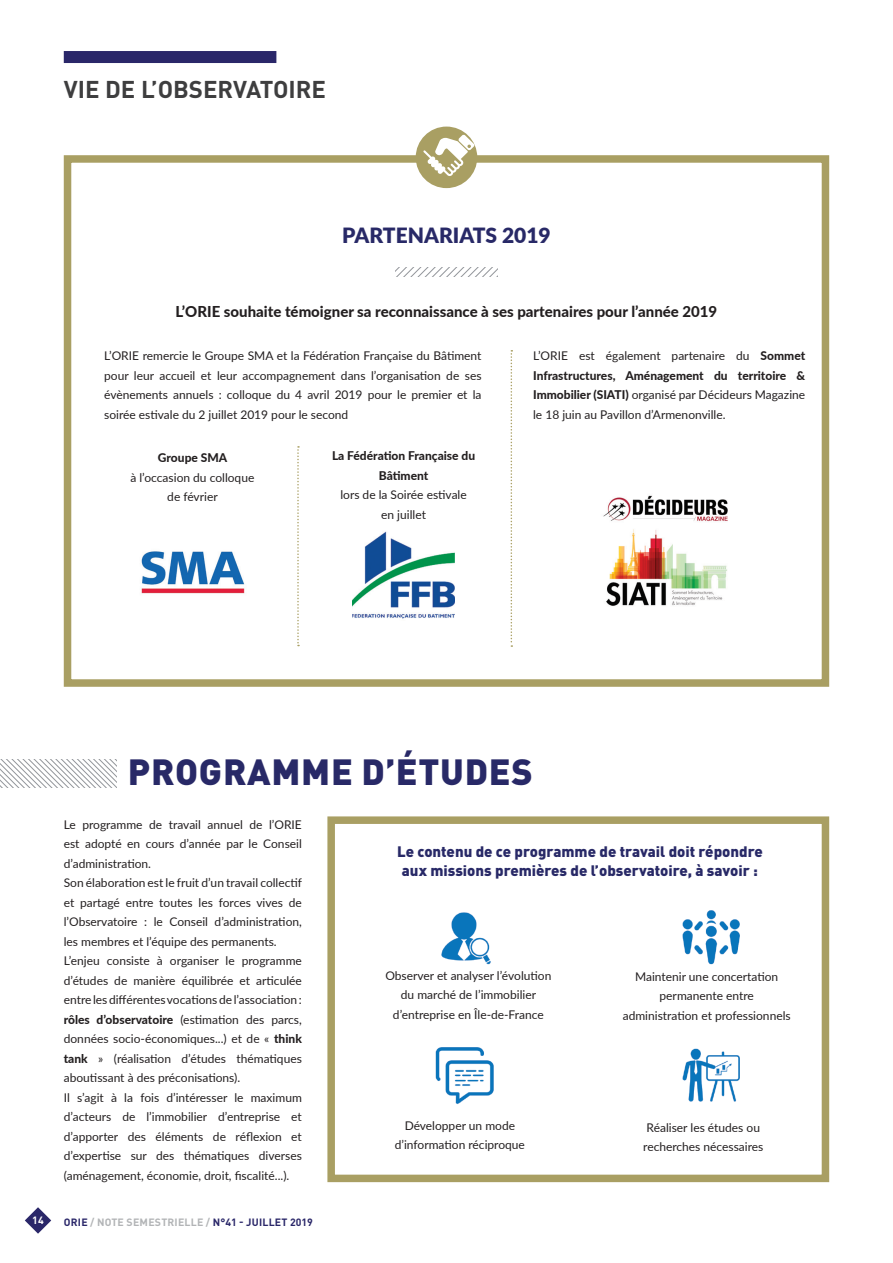
<style>
.page{position:relative;width:893px;height:1263px;background:#fff}
.page>*{position:absolute;margin:0;border:0;box-sizing:border-box;transform-origin:0 0}
.t1{font:900 36px "DIN Pro";letter-spacing:.02em;color:#282967}
.t2{font:700 24px "DIN Pro";color:#3e3e3f}
.t3{font:900 21px "Lato";color:#282967}
.t4{font:900 15px/19.5px "DIN Pro";color:#282967;text-align:center}
.t5{font:800 15px "Lato";color:#231f20}
.t6{font:12px/19.5px "Lato";color:#231f20;text-align:justify}
.t7{font:800 12px/19.5px "Lato";color:#231f20;text-align:center}
.t8{font:700 10.5px "DIN Pro";letter-spacing:.02em;color:#2a2769}
.t9{font:700 10.5px "DIN Pro";color:#fff}
.s1{font-weight:800}
.s2{font-weight:400}
.s3{color:#b2b4b6}
</style>
<div class="page">
<svg style="left:25px;top:1207px;width:26px;height:27px"></svg>
<div style="left:327px;top:816px;width:502px;height:366px;background:#fff;border:8px solid #a99f63"></div>
<div style="left:64px;top:155px;width:765px;height:532px;border:8px solid #a99f63"></div>
<svg style="left:395px;top:268px;width:103px;height:8px"></svg>
<svg style="left:511px;top:350px;width:1px;height:297px"></svg>
<img style="left:603px;top:495px;width:125px;height:111px">
<svg style="left:0;top:759px;width:117px;height:28px"></svg>
<img style="left:441px;top:912px;width:50px;height:53px">
<img style="left:435px;top:1047px;width:59px;height:57px">
<img style="left:682px;top:1048px;width:58px;height:54px">
<img style="left:682px;top:910px;width:58px;height:55px">
<div style="left:416px;top:127px;width:61px;height:61px;background:#a99f63;border-radius:50%"></div>
<svg style="left:423px;top:135px;width:51px;height:41px"></svg>
<div style="left:64px;top:51px;width:212px;height:12px;background:#2a2769"></div>
<svg style="left:297px;top:446px;width:2px;height:200px"></svg>
<img style="left:141px;top:551px;width:104px;height:43px">
<img style="left:352px;top:531px;width:103px;height:88px">
<p class="t2" style="left:64px;top:69px;width:264px">VIE DE L’OBSERVATOIRE</p>
<p class="t3" style="left:342px;top:220px;width:210px">PARTENARIATS 2019</p>
<p class="t5" style="left:176px;top:300px;width:543px">L’ORIE souhaite témoigner sa reconnaissance à ses partenaires pour l’année 2019</p>
<p class="t6" style="left:104px;top:346px;width:379px">L’ORIE remercie le Groupe SMA et la Fédération Française du Bâtiment pour leur accueil et leur accompagnement dans l’organisation de ses évènements annuels : colloque du 4 avril 2019 pour le premier et la soirée estivale du 2 juillet 2019 pour le second</p>
<p class="t6" style="left:533px;top:346px;width:274px">L’ORIE est également partenaire du <span class="s1">Sommet Infrastructures, Aménagement du territoire &amp; Immobilier (SIATI)</span> organisé par Décideurs Magazine le 18 juin au Pavillon d’Armenonville.</p>
<p class="t7" style="left:158px;top:448px;width:71px">Groupe SMA</p>
<p class="t6" style="left:130px;top:467px;width:125px;text-align:center">à l’occasion du colloque de février</p>
<p class="t7" style="left:332px;top:445px;width:145px">La Fédération Française du<br>Bâtiment<br><span class="s2">lors de la Soirée estivale<br>en juillet</span></p>
<p class="t1" style="left:128px;top:741px;width:406px">PROGRAMME D’ÉTUDES</p>
<p class="t6" style="left:64px;top:814px;width:240px">Le programme de travail annuel de l’ORIE est adopté en cours d’année par le Conseil d’administration.</p>
<p class="t6" style="left:64px;top:872px;width:240px">Son élaboration est le fruit d’un travail collectif et partagé entre toutes les forces vives de l’Observatoire : le Conseil d’administration, les membres et l’équipe des permanents.</p>
<p class="t6" style="left:64px;top:950px;width:240px">L’enjeu consiste à organiser le programme d’études de manière équilibrée et articulée entre les différentes vocations de l’association: <span class="s1">rôles d’observatoire</span> (estimation des parcs, données socio-économiques...) et de « <span class="s1">think tank</span> » (réalisation d’études thématiques aboutissant à des préconisations).</p>
<p class="t6" style="left:64px;top:1087px;width:240px">Il s’agit à la fois d’intéresser le maximum d’acteurs de l’immobilier d’entreprise et d’apporter des éléments de réflexion et d’expertise sur des thématiques diverses (aménagement, économie, droit, fiscalité...).</p>
<p class="t9" style="left:32px;top:1212px;width:13px">14</p>
<p class="t8" style="left:64px;top:1214px;width:250px">ORIE <span class="s3">/ NOTE SEMESTRIELLE /</span> N°41 - JUILLET 2019</p>
<p class="t4" style="left:397px;top:840px;width:367px">Le contenu de ce programme de travail doit répondre aux missions premières de l’observatoire, à savoir :</p>
<p class="t6" style="left:385px;top:965px;width:168px;text-align:center">Observer et analyser l’évolution du marché de l’immobilier d’entreprise en Île-de-France</p>
<p class="t6" style="left:623px;top:966px;width:169px;text-align:center">Maintenir une concertation permanente entre administration et professionnels</p>
<p class="t6" style="left:395px;top:1115px;width:132px;text-align:center">Développer un mode d’information réciproque</p>
<p class="t6" style="left:643px;top:1117px;width:122px">Réaliser les études ou recherches nécessaires</p>
</div>
